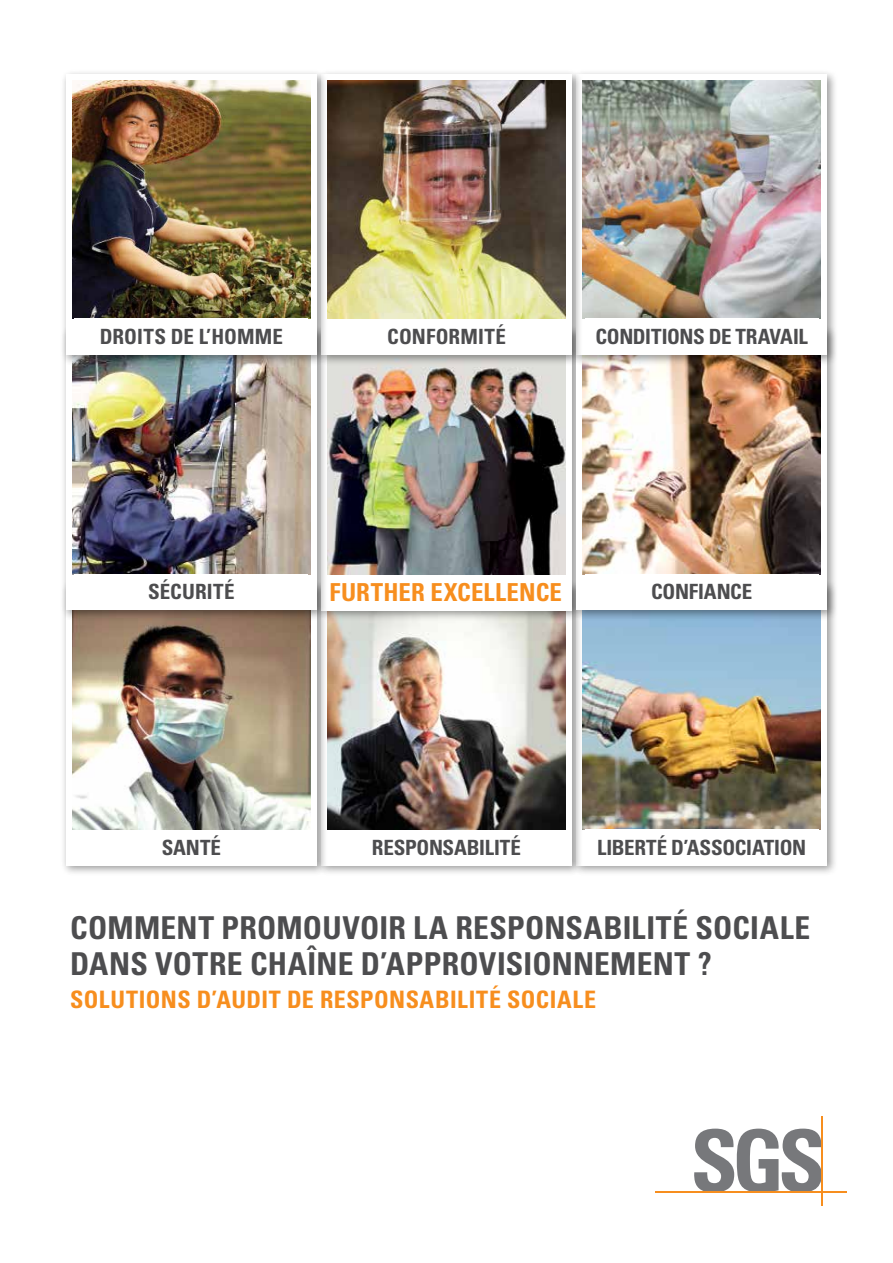
<style>
.page{position:relative;width:893px;height:1263px;background:#fff}
.page>*{position:absolute;margin:0;border:0;box-sizing:border-box;transform-origin:0 0}
.t1{font:700 condensed 31.5px "Univers LT";letter-spacing:.025em;color:#4d4d4f}
.t2{font:700 condensed 24.75px "Univers LT";letter-spacing:.005em;color:#f78e1e}
.t3{font:700 condensed 24px "Univers LT";color:#f78e1e}
.t4{font:700 condensed 21px "Univers LT";color:#4d4d4f}
.t5{font:700 condensed 21px "Univers LT";letter-spacing:-.02em;color:#4d4d4f}
</style>
<div class="page">
<svg style="left:694px;top:1128px;width:127px;height:63px"></svg>
<hr style="left:655px;top:1191px;width:192px;height:2px;background:#f78e1e">
<hr style="left:821px;top:1116px;width:2px;height:89px;background:#f78e1e">
<div style="left:571px;top:579px;width:267px;height:297px;background:#000;opacity:.4"></div>
<div style="left:576px;top:585px;width:251px;height:280px;background:#fff"></div>
<img style="left:583px;top:621px;width:238px;height:208px">
<div style="left:316px;top:579px;width:267px;height:297px;background:#000;opacity:.4"></div>
<div style="left:321px;top:585px;width:251px;height:280px;background:#fff"></div>
<div style="left:61px;top:579px;width:267px;height:297px;background:#000;opacity:.4"></div>
<div style="left:66px;top:585px;width:251px;height:280px;background:#fff"></div>
<img style="left:327px;top:622px;width:239px;height:207px">
<img style="left:72px;top:621px;width:238px;height:208px">
<div style="left:316px;top:325px;width:267px;height:297px;background:#000;opacity:.4"></div>
<div style="left:321px;top:330px;width:251px;height:280px;background:#fff"></div>
<img style="left:328px;top:366px;width:238px;height:208px">
<div style="left:571px;top:324px;width:267px;height:297px;background:#000;opacity:.4"></div>
<div style="left:576px;top:330px;width:251px;height:280px;background:#fff"></div>
<div style="left:61px;top:324px;width:267px;height:297px;background:#000;opacity:.4"></div>
<div style="left:66px;top:330px;width:251px;height:280px;background:#fff"></div>
<img style="left:583px;top:366px;width:238px;height:208px">
<img style="left:72px;top:366px;width:238px;height:208px">
<div style="left:571px;top:69px;width:267px;height:297px;background:#000;opacity:.4"></div>
<div style="left:576px;top:74px;width:251px;height:281px;background:#fff"></div>
<div style="left:316px;top:69px;width:267px;height:297px;background:#000;opacity:.4"></div>
<div style="left:321px;top:74px;width:251px;height:281px;background:#fff"></div>
<div style="left:61px;top:69px;width:267px;height:297px;background:#000;opacity:.4"></div>
<div style="left:66px;top:74px;width:251px;height:281px;background:#fff"></div>
<img style="left:583px;top:81px;width:238px;height:238px">
<img style="left:72px;top:81px;width:238px;height:238px">
<img style="left:327px;top:81px;width:239px;height:238px">
<p class="t4" style="left:100px;top:324px;width:185px">DROITS DE L’HOMME</p>
<p class="t4" style="left:387px;top:324px;width:120px">CONFORMITÉ</p>
<p class="t5" style="left:595px;top:324px;width:213px">CONDITIONS DE TRAVAIL</p>
<p class="t4" style="left:148px;top:579px;width:88px">SÉCURITÉ</p>
<p class="t4" style="left:651px;top:579px;width:103px">CONFIANCE</p>
<p class="t2" style="left:330px;top:577px;width:234px">FURTHER EXCELLENCE</p>
<p class="t4" style="left:162px;top:834px;width:61px">SANTÉ</p>
<p class="t4" style="left:372px;top:834px;width:151px">RESPONSABILITÉ</p>
<p class="t4" style="left:597px;top:834px;width:211px">LIBERTÉ D’ASSOCIATION</p>
<h1 class="t1" style="left:70px;top:909px;width:22px">COMMENT</h1>
<h1 class="t1" style="left:221px;top:909px;width:20px">PROMOUVOIR</h1>
<h1 class="t1" style="left:413px;top:909px;width:61px">LARESPONSABI</h1>
<h1 class="t1" style="left:632px;top:909px;width:82px">LITÉ SOCIA</h1>
<h1 class="t1" style="left:780px;top:909px;width:29px">LE</h1>
<h1 class="t1" style="left:70px;top:945px;width:20px">DANS</h1>
<h1 class="t1" style="left:155px;top:945px;width:19px">VOTRE</h1>
<h1 class="t1" style="left:250px;top:945px;width:155px">CHAÎNE D’APPROVISIONNEMENT</h1>
<h1 class="t1" style="left:698px;top:945px;width:15px">?</h1>
<p class="t3" style="left:70px;top:985px;width:55px">SOLUTIONS</p>
<p class="t3" style="left:197px;top:985px;width:34px">D’AUDIT</p>
<p class="t3" style="left:287px;top:985px;width:48px">DE RESPONSABI</p>
<p class="t3" style="left:457px;top:985px;width:64px">LITÉ SOCIA</p>
<p class="t3" style="left:573px;top:985px;width:23px">LE</p>
</div>
